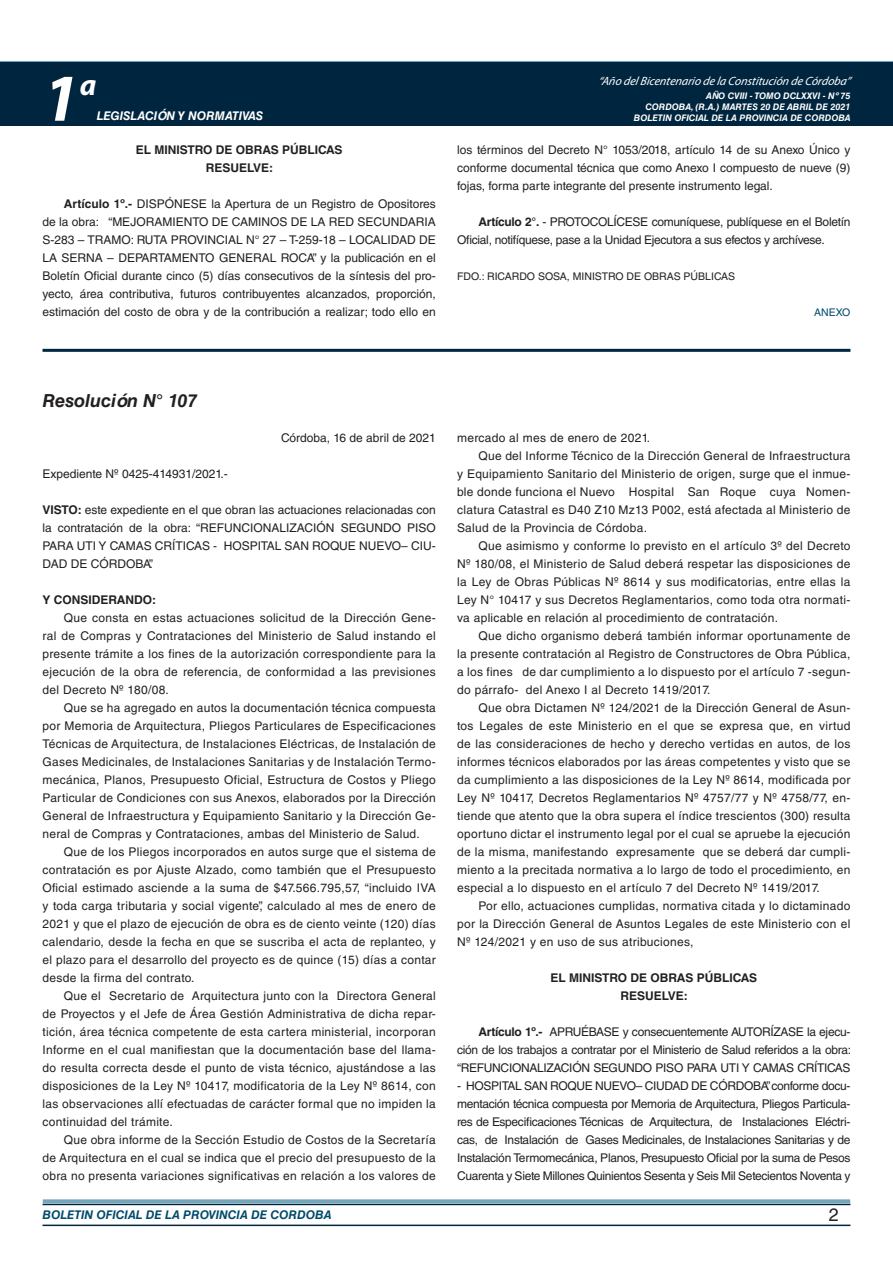
<style>
.page{position:relative;width:893px;height:1263px;background:#fff}
.page>*{position:absolute;margin:0;border:0;box-sizing:border-box;transform-origin:0 0}
.t1{font:italic 700 67.5px "Myriad Pro";color:#fff}
.t2{font:italic 700 30px "Myriad Pro";color:#fff}
.NOMBRE_DE_MINISTERIO{font:italic 700 18px "Helvetica LT Std";color:#231f20}
.t3{font:18px "Helvetica LT Std";color:#231f20}
.TEXTO_BASE{font:12px/18px "Helvetica LT Std";letter-spacing:.01em;color:#231f20;text-align:justify}
.TEXTO_BASE-2{font:12px/18px "Helvetica LT Std";letter-spacing:-.025em;color:#231f20}
.RESUELVE{font:700 12px "Helvetica LT Std";color:#231f20}
.t4{font:italic 12px "Myriad Pro";color:#fff}
.t5{font:italic 700 12px "Helvetica LT Std";color:#004b6c}
.FECHA{font:12px "Helvetica LT Std";color:#231f20}
.t6{font:italic 700 12px "Helvetica LT Std";color:#fff}
.TEXTO_BASE-3{font:700 12px "Helvetica LT Std";color:#231f20}
.FIRMA{font:10.5px "Helvetica LT Std";color:#231f20}
.ANEXO{font:10.5px "Helvetica LT Std";color:#004b6c}
.t7{font:italic 700 9px/10.8px "Helvetica LT Std";color:#fff;text-align:right}
.s1{font-weight:700}
</style>
<div class="page">
<div style="left:0;top:61px;width:893px;height:6px;background:#73a5b8"></div>
<div style="left:0;top:62px;width:893px;height:64px;background:#00263f"></div>
<hr style="left:43px;top:1224px;width:807px;height:2px;background:#00263f">
<div style="left:42px;top:1198px;width:809px;height:8px;background:#fff;opacity:.75"></div>
<hr style="left:43px;top:349px;width:807px;height:3px;background:#00263f">
<h1 class="t1" style="left:43px;top:54px;width:38px">1</h1>
<h2 class="t2" style="left:80px;top:66px;width:18px">a</h2>
<p class="t6" style="left:97px;top:109px;width:168px">LEGISLACIÓN Y NORMATIVAS</p>
<p class="t4" style="left:598px;top:74px;width:254px">“Año delBicentenario de la Constitución de Córdoba”</p>
<p class="t7" style="left:634px;top:91px;width:218px">AÑO CVIII - TOMO DCLXXVI - Nº 75<br>CORDOBA, (R.A.) MARTES 20 DE ABRIL DE 2021<br>BOLETIN OFICIAL DE LA PROVINCIA DE CORDOBA</p>
<p class="RESUELVE" style="left:136px;top:142px;width:208px">EL MINISTRO DE OBRAS PÚBLICAS</p>
<p class="RESUELVE" style="left:206px;top:160px;width:69px">RESUELVE:</p>
<p class="TEXTO_BASE" style="left:43px;top:195px;width:395px;text-indent:21px"><span class="s1">Artículo 1º.-</span> DISPÓNESE la Apertura de un Registro de Opositores de la obra: “MEJORAMIENTO DE CAMINOS DE LA RED SECUNDARIA S-283 – TRAMO: RUTA PROVINCIAL N° 27 – T-259-18 – LOCALIDAD DE LA SERNA – DEPARTAMENTO GENERAL ROCA” y la publicación en el Boletín Oficial durante cinco (5) días consecutivos de la síntesis del pro&shy;yecto, área contributiva, futuros contribuyentes alcanzados, proporción, estimación del costo de obra y de la contribución a realizar; todo ello en</p>
<p class="TEXTO_BASE" style="left:457px;top:141px;width:395px">los términos del Decreto N° 1053/2018, artículo 14 de su Anexo Único y conforme documental técnica que como Anexo I compuesto de nueve (9) fojas, forma parte integrante del presente instrumento legal.</p>
<p class="TEXTO_BASE-2" style="left:457px;top:213px;width:395px;text-indent:21px"><span class="s1">Artículo 2°.</span> - PROTOCOLÍCESE comuníquese, publíquese en el Boletín<br>Oficial, notifíquese, pase a la Unidad Ejecutora a sus efectos y archívese.</p>
<p class="FIRMA" style="left:457px;top:270px;width:279px">FDO.: RICARDO SOSA, MINISTRO DE OBRAS PÚBLICAS</p>
<p class="ANEXO" style="left:814px;top:306px;width:38px">ANEXO</p>
<p class="NOMBRE_DE_MINISTERIO" style="left:43px;top:390px;width:156px">Resolución N° 107</p>
<p class="FECHA" style="left:281px;top:431px;width:156px">Córdoba, 16 de abril de 2021</p>
<p class="TEXTO_BASE" style="left:43px;top:465px;width:187px">Expediente Nº 0425-414931/2021.-</p>
<p class="TEXTO_BASE" style="left:43px;top:501px;width:395px"><span class="s1">VISTO:</span> este expediente en el que obran las actuaciones relacionadas con la contratación de la obra: “REFUNCIONALIZACIÓN SEGUNDO PISO PARA UTI Y CAMAS CRÍTICAS - HOSPITAL SAN ROQUE NUEVO– CIU-DAD DE CÓRDOBA”.</p>
<p class="TEXTO_BASE-3" style="left:43px;top:592px;width:115px">Y CONSIDERANDO:</p>
<p class="TEXTO_BASE" style="left:43px;top:609px;width:395px;text-indent:21px">Que consta en estas actuaciones solicitud de la Dirección Gene&shy;ral de Compras y Contrataciones del Ministerio de Salud instando el presente trámite a los fines de la autorización correspondiente para la ejecución de la obra de referencia, de conformidad a las previsiones del Decreto Nº 180/08.</p>
<p class="TEXTO_BASE" style="left:43px;top:699px;width:395px;text-indent:21px">Que se ha agregado en autos la documentación técnica compuesta por Memoria de Arquitectura, Pliegos Particulares de Especificaciones Técnicas de Arquitectura, de Instalaciones Eléctricas, de Instalación de Gases Medicinales, de Instalaciones Sanitarias y de Instalación Termo&shy;mecánica, Planos, Presupuesto Oficial, Estructura de Costos y Pliego Particular de Condiciones con sus Anexos, elaborados por la Dirección General de Infraestructura y Equipamiento Sanitario y la Dirección Ge&shy;neral de Compras y Contrataciones, ambas del Ministerio de Salud.</p>
<p class="TEXTO_BASE" style="left:43px;top:843px;width:395px;text-indent:21px">Que de los Pliegos incorporados en autos surge que el sistema de contratación es por Ajuste Alzado, como también que el Presupuesto Oficial estimado asciende a la suma de $47.566.795,57, “incluido IVA y toda carga tributaria y social vigente”, calculado al mes de enero de 2021 y que el plazo de ejecución de obra es de ciento veinte (120) días calendario, desde la fecha en que se suscriba el acta de replanteo, y el plazo para el desarrollo del proyecto es de quince (15) días a contar desde la firma del contrato.</p>
<p class="TEXTO_BASE" style="left:43px;top:987px;width:395px;text-indent:21px">Que el Secretario de Arquitectura junto con la Directora General de Proyectos y el Jefe de Área Gestión Administrativa de dicha repar&shy;tición, área técnica competente de esta cartera ministerial, incorporan Informe en el cual manifiestan que la documentación base del llama&shy;do resulta correcta desde el punto de vista técnico, ajustándose a las disposiciones de la Ley Nº 10417, modificatoria de la Ley Nº 8614, con las observaciones allí efectuadas de carácter formal que no impiden la continuidad del trámite.</p>
<p class="TEXTO_BASE" style="left:43px;top:1131px;width:395px;text-indent:21px">Que obra informe de la Sección Estudio de Costos de la Secretaría de Arquitectura en el cual se indica que el precio del presupuesto de la obra no presenta variaciones significativas en relación a los valores de</p>
<p class="TEXTO_BASE" style="left:457px;top:429px;width:195px">mercado al mes de enero de 2021.</p>
<p class="TEXTO_BASE" style="left:457px;top:447px;width:395px;text-indent:21px">Que del Informe Técnico de la Dirección General de Infraestructura y Equipamiento Sanitario del Ministerio de origen, surge que el inmue&shy;ble donde funciona el Nuevo Hospital San Roque cuya Nomen&shy;clatura Catastral es D40 Z10 Mz13 P002, está afectada al Ministerio de Salud de la Provincia de Córdoba.</p>
<p class="TEXTO_BASE" style="left:457px;top:537px;width:395px;text-indent:21px">Que asimismo y conforme lo previsto en el artículo 3º del Decreto Nº 180/08, el Ministerio de Salud deberá respetar las disposiciones de la Ley de Obras Públicas Nº 8614 y sus modificatorias, entre ellas la Ley N° 10417 y sus Decretos Reglamentarios, como toda otra normati&shy;va aplicable en relación al procedimiento de contratación.</p>
<p class="TEXTO_BASE" style="left:457px;top:627px;width:395px;text-indent:21px">Que dicho organismo deberá también informar oportunamente de la presente contratación al Registro de Constructores de Obra Pública, a los fines de dar cumplimiento a lo dispuesto por el artículo 7 -segun&shy;do párrafo- del Anexo I al Decreto 1419/2017.</p>
<p class="TEXTO_BASE" style="left:457px;top:699px;width:395px;text-indent:21px">Que obra Dictamen Nº 124/2021 de la Dirección General de Asun&shy;tos Legales de este Ministerio en el que se expresa que, en virtud de las consideraciones de hecho y derecho vertidas en autos, de los informes técnicos elaborados por las áreas competentes y visto que se da cumplimiento a las disposiciones de la Ley Nº 8614, modificada por Ley Nº 10417, Decretos Reglamentarios Nº 4757/77 y Nº 4758/77, en&shy;tiende que atento que la obra supera el índice trescientos (300) resulta oportuno dictar el instrumento legal por el cual se apruebe la ejecución de la misma, manifestando expresamente que se deberá dar cumpli&shy;miento a la precitada normativa a lo largo de todo el procedimiento, en especial a lo dispuesto en el artículo 7 del Decreto Nº 1419/2017.</p>
<p class="TEXTO_BASE" style="left:457px;top:897px;width:395px;text-indent:21px">Por ello, actuaciones cumplidas, normativa citada y lo dictaminado por la Dirección General de Asuntos Legales de este Ministerio con el Nº 124/2021 y en uso de sus atribuciones,</p>
<p class="RESUELVE" style="left:550px;top:970px;width:208px">EL MINISTRO DE OBRAS PÚBLICAS</p>
<p class="RESUELVE" style="left:620px;top:988px;width:69px">RESUELVE:</p>
<p class="TEXTO_BASE" style="left:457px;top:1023px;width:395px;text-indent:21px"><span class="s1">Artículo 1º.-</span> APRUÉBASE y consecuentemente AUTORÍZASE la ejecu&shy;ción de los trabajos a contratar por el Ministerio de Salud referidos a la obra: “REFUNCIONALIZACIÓN SEGUNDO PISO PARA UTI Y CAMAS CRÍTICAS</p>
<p class="TEXTO_BASE" style="left:457px;top:1077px;width:395px">- HOSPITAL SAN ROQUE NUEVO– CIUDAD DE CÓRDOBA”. conforme docu&shy;mentación técnica compuesta por Memoria de Arquitectura, Pliegos Particula&shy;res de Especificaciones Técnicas de Arquitectura, de Instalaciones Eléctri&shy;cas, de Instalación de Gases Medicinales, de Instalaciones Sanitarias y de Instalación Termomecánica, Planos, Presupuesto Oficial por la suma de Pesos Cuarenta y Siete Millones Quinientos Sesenta y Seis Mil Setecientos Noventa y</p>
<p class="t5" style="left:43px;top:1208px;width:290px">BOLETIN OFICIAL DE LA PROVINCIA DE CORDOBA</p>
<p class="t3" style="left:829px;top:1204px;width:12px">2</p>
</div>
